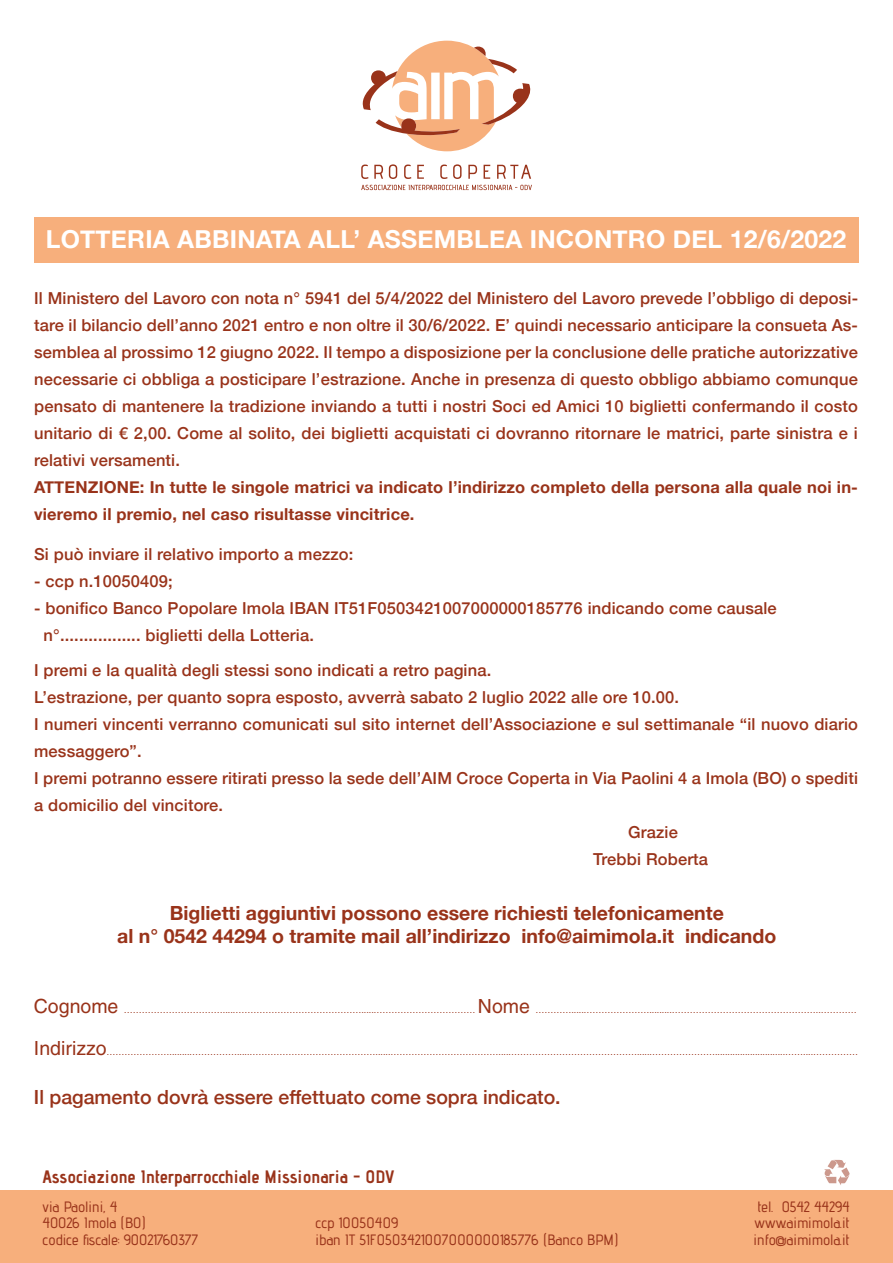
<style>
.page{position:relative;width:893px;height:1263px;background:#fff}
.page>*{position:absolute;margin:0;border:0;box-sizing:border-box;transform-origin:0 0}
.t1{font:700 24.75px "Helvetica Neue";letter-spacing:.01em;color:#fff}
.t2{font:700 19.5px/23.4px "Helvetica Neue";color:#99331a;text-align:center}
.t3{font:500 19.5px "Helvetica Neue";color:#99331a}
.t4{font:700 18px "Advent Pro";color:#99331a}
.t5{font:500 16.5px/27px "Helvetica Neue";letter-spacing:.01em;color:#99331a;text-align:justify}
.t6{font:700 16.5px/27px "Helvetica Neue";letter-spacing:.01em;color:#99331a}
.t7{font:500 15px/16.5px "Advent Pro";color:#99331a}
.t8{font:500 15px/16.5px "Advent Pro";letter-spacing:.02em;color:#99331a}
.t9{font:9px "Helvetica";color:#99331a}
.s1{font-size:19.5px}
</style>
<div class="page">
<div style="left:34px;top:217px;width:825px;height:45px;background:#f7af7c"></div>
<svg style="left:362px;top:41px;width:169px;height:110px"></svg>
<svg style="left:361px;top:165px;width:7px;height:14px"></svg>
<svg style="left:374px;top:165px;width:9px;height:14px"></svg>
<svg style="left:389px;top:164px;width:8px;height:15px"></svg>
<svg style="left:404px;top:165px;width:7px;height:14px"></svg>
<svg style="left:417px;top:165px;width:7px;height:14px"></svg>
<svg style="left:440px;top:165px;width:7px;height:14px"></svg>
<svg style="left:453px;top:164px;width:9px;height:15px"></svg>
<svg style="left:468px;top:165px;width:9px;height:14px"></svg>
<svg style="left:484px;top:165px;width:6px;height:14px"></svg>
<svg style="left:497px;top:165px;width:34px;height:14px"></svg>
<svg style="left:361px;top:185px;width:171px;height:5px"></svg>
<div style="left:0;top:1191px;width:893px;height:72px;background:#f7af7c"></div>
<svg style="left:824px;top:1160px;width:26px;height:25px"></svg>
<h1 class="t1" style="left:46px;top:220px;width:802px">LOTTERIA ABBINATA ALL’ ASSEMBLEA INCONTRO DEL 12/6/2022</h1>
<p class="t5" style="left:34px;top:283px;width:825px">Il Ministero del Lavoro con nota n° 5941 del 5/4/2022 del Ministero del Lavoro prevede l’obbligo di deposi&shy;tare il bilancio dell’anno 2021 entro e non oltre il 30/6/2022. E’ quindi necessario anticipare la consueta As&shy;semblea al prossimo 12 giugno 2022. Il tempo a disposizione per la conclusione delle pratiche autorizzative necessarie ci obbliga a posticipare l’estrazione. Anche in presenza di questo obbligo abbiamo comunque pensato di mantenere la tradizione inviando a tutti i nostri Soci ed Amici 10 biglietti confermando il costo unitario di € 2,00. Come al solito, dei biglietti acquistati ci dovranno ritornare le matrici, parte sinistra e i relativi versamenti.</p>
<p class="t6" style="left:34px;top:474px;width:825px">ATTENZIONE: In tutte le singole matrici va indicato l’indirizzo completo della persona alla quale noi in&shy;vieremo il premio, nel caso risultasse vincitrice.</p>
<p class="t5" style="left:34px;top:539px;width:321px">Si può inviare il relativo importo a mezzo:</p>
<p class="t5" style="left:34px;top:566px;width:140px">- ccp n.10050409;</p>
<p class="t5" style="left:44px;top:593px;width:735px;text-indent:-10px">- bonifico Banco Popolare Imola IBAN IT51F0503421007000000185776 indicando come causale n°................. biglietti della Lotteria.</p>
<p class="t5" style="left:34px;top:655px;width:459px">I premi e la qualità degli stessi sono indicati a retro pagina.</p>
<p class="t5" style="left:34px;top:682px;width:647px">L’estrazione, per quanto sopra esposto, avverrà sabato 2 luglio 2022 alle ore 10.00.</p>
<p class="t5" style="left:34px;top:709px;width:825px">I numeri vincenti verranno comunicati sul sito internet dell’Associazione e sul settimanale “il nuovo diario</p>
<p class="t5" style="left:34px;top:736px;width:109px">messaggero”.</p>
<p class="t5" style="left:34px;top:763px;width:825px">I premi potranno essere ritirati presso la sede dell’AIM Croce Coperta in Via Paolini 4 a Imola (BO) o spediti</p>
<p class="t5" style="left:34px;top:790px;width:191px">a domicilio del vincitore.</p>
<p class="t5" style="left:628px;top:817px;width:51px">Grazie</p>
<p class="t5" style="left:593px;top:844px;width:116px">Trebbi Roberta</p>
<p class="t2" style="left:117px;top:902px;width:660px">Biglietti aggiuntivi possono essere richiesti telefonicamente<br>al n° 0542 44294 o tramite mail all’indirizzo info@aimimola.it indicando</p>
<p class="t9" style="left:34px;top:1004px;width:824px"><span class="s1">Cognome</span> …………………………….....……………………………………......…………………………… <span class="s1">Nome</span> …………......………………….........…………………………………………..…………</p>
<p class="t9" style="left:34px;top:1047px;width:826px"><span class="s1">Indirizzo</span>………………….........…………….....……………………………………......……………………………….....……………………………………......…………………............................……....……………</p>
<p class="t3" style="left:34px;top:1081px;width:528px">Il pagamento dovrà essere effettuato come sopra indicato.</p>
<p class="t4" style="left:43px;top:1166px;width:354px">Associazione Interparrocchiale Missionaria - ODV</p>
<p class="t7" style="left:43px;top:1198px;width:157px">via Paolini, 4<br>40026 Imola (BO)<br>codice fiscale: 90021760377</p>
<p class="t8" style="left:316px;top:1214px;width:304px">ccp 10050409<br>iban IT 51F0503421007000000185776 (Banco BPM)</p>
<p class="t7" style="left:754px;top:1198px;width:97px;text-align:justify">tel. 0542 44294 www.aimimola.it info@aimimola.it</p>
</div>
